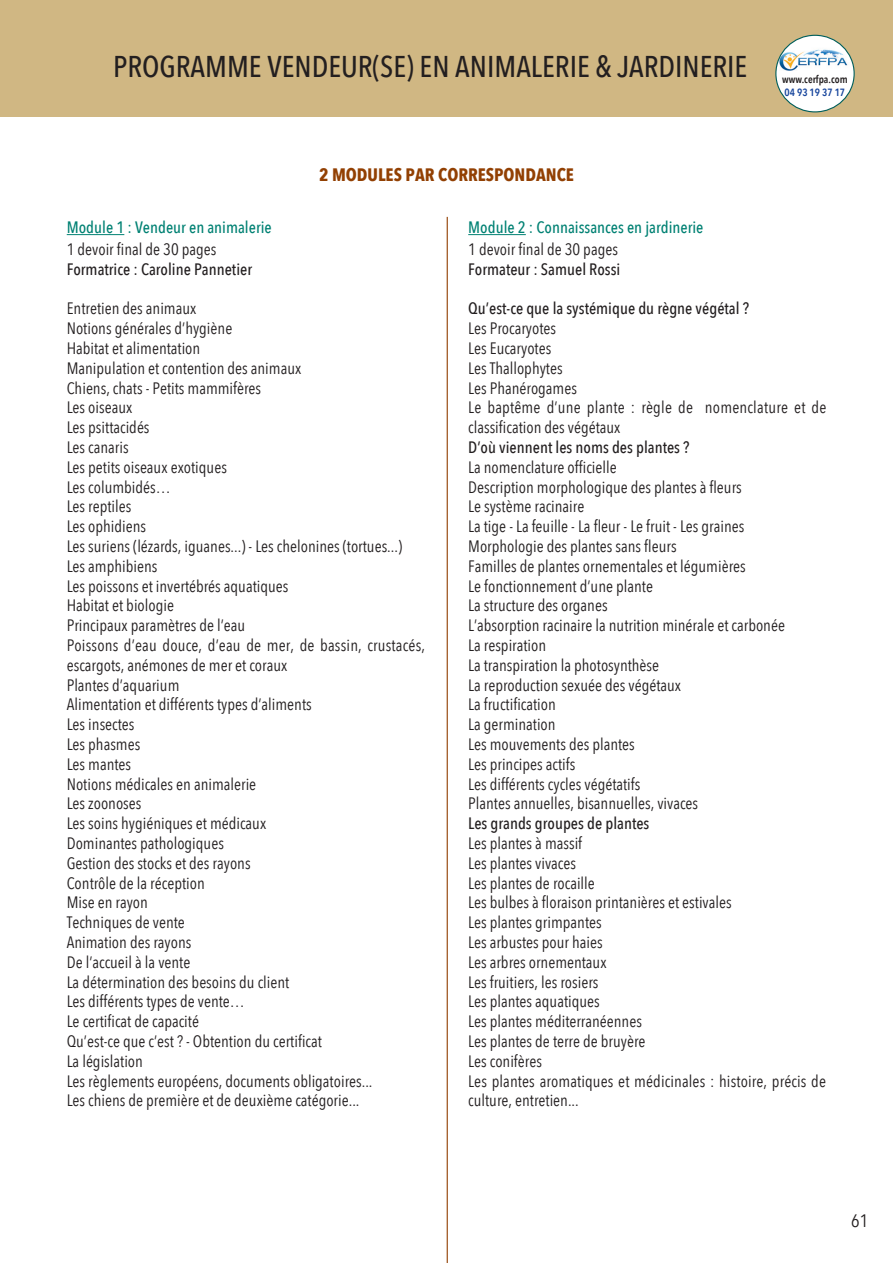
<style>
.page{position:relative;width:893px;height:1263px;background:#fff}
.page>*{position:absolute;margin:0;border:0;box-sizing:border-box;transform-origin:0 0}
.Titre_formation{font:500 30px "Avenir Next Condensed";color:#231f20}
.BLOC_page_paire{font:700 18px "Avenir Next Condensed";color:#924003}
.t1{font:18px "Avenir Next Condensed";color:#231f20}
.puces_liste{font:16.5px/19.8px "Avenir Next Condensed";color:#231f20}
.BLOC_page_paire-2{font:16.5px "Avenir Next Condensed";color:#231f20}
.BLOC_page_paire-3{font:500 16.5px "Avenir Next Condensed";color:#231f20}
.BLOC_page_paire-4{font:500 16.5px "Avenir Next Condensed";color:#008173}
.t2{font:600 10.5px "Avenir Next Condensed";color:#231f20}
.t3{font:600 10.5px "Avenir Next Condensed";color:#18469d}
</style>
<div class="page">
<div style="left:0;top:0;width:893px;height:117px;background:#d0b783"></div>
<hr style="left:67px;top:234px;width:57px;height:1px;background:#008173">
<hr style="left:468px;top:234px;width:58px;height:1px;background:#008173">
<hr style="left:447px;top:217px;width:1px;height:1046px;background:#924003">
<img style="left:776px;top:35px;width:78px;height:77px">
<div style="left:775px;top:35px;width:80px;height:77px;border:1px solid #005e5b;border-radius:50%"></div>
<p class="Titre_formation" style="left:113px;top:49px;width:636px">PROGRAMME VENDEUR(SE) EN ANIMALERIE &amp; JARDINERIE</p>
<p class="BLOC_page_paire" style="left:319px;top:164px;width:256px">2 MODULES PAR CORRESPONDANCE</p>
<p class="t2" style="left:782px;top:70px;width:67px">www.cerfpa.com</p>
<p class="t3" style="left:784px;top:83px;width:62px">04 93 19 37 17</p>
<p class="BLOC_page_paire-4" style="left:67px;top:218px;width:207px">Module 1 : Vendeur en animalerie</p>
<p class="BLOC_page_paire-2" style="left:67px;top:235px;width:151px">1 devoir final de 30 pages</p>
<p class="BLOC_page_paire-3" style="left:67px;top:259px;width:187px">Formatrice : Caroline Pannetier</p>
<p class="BLOC_page_paire-2" style="left:67px;top:294px;width:131px">Entretien des animaux</p>
<p class="puces_liste" style="left:67px;top:318px;width:167px">Notions générales d’hygiène</p>
<p class="puces_liste" style="left:67px;top:338px;width:135px">Habitat et alimentation</p>
<p class="BLOC_page_paire-2" style="left:67px;top:354px;width:236px">Manipulation et contention des animaux</p>
<p class="puces_liste" style="left:67px;top:377px;width:196px">Chiens, chats - Petits mammifères</p>
<p class="BLOC_page_paire-2" style="left:67px;top:393px;width:67px">Les oiseaux</p>
<p class="puces_liste" style="left:67px;top:417px;width:84px">Les psittacidés</p>
<p class="puces_liste" style="left:67px;top:437px;width:63px">Les canaris</p>
<p class="puces_liste" style="left:67px;top:456px;width:162px">Les petits oiseaux exotiques</p>
<p class="puces_liste" style="left:67px;top:476px;width:105px">Les columbidés…</p>
<p class="BLOC_page_paire-2" style="left:67px;top:492px;width:66px">Les reptiles</p>
<p class="puces_liste" style="left:67px;top:516px;width:81px">Les ophidiens</p>
<p class="puces_liste" style="left:67px;top:536px;width:337px">Les suriens (lézards, iguanes...) - Les chelonines (tortues...)</p>
<p class="BLOC_page_paire-2" style="left:67px;top:552px;width:92px">Les amphibiens</p>
<p class="BLOC_page_paire-2" style="left:67px;top:572px;width:223px">Les poissons et invertébrés aquatiques</p>
<p class="puces_liste" style="left:67px;top:595px;width:109px">Habitat et biologie</p>
<p class="puces_liste" style="left:67px;top:615px;width:180px">Principaux paramètres de l’eau</p>
<p class="puces_liste" style="left:67px;top:635px;width:360px">Poissons d’eau douce, d’eau de mer, de bassin, crustacés, escargots, anémones de mer et coraux</p>
<p class="puces_liste" style="left:67px;top:674px;width:114px">Plantes d’aquarium</p>
<p class="puces_liste" style="left:67px;top:694px;width:246px">Alimentation et différents types d’aliments</p>
<p class="BLOC_page_paire-2" style="left:67px;top:710px;width:69px">Les insectes</p>
<p class="puces_liste" style="left:67px;top:734px;width:75px">Les phasmes</p>
<p class="puces_liste" style="left:67px;top:753px;width:66px">Les mantes</p>
<p class="BLOC_page_paire-2" style="left:67px;top:770px;width:191px">Notions médicales en animalerie</p>
<p class="puces_liste" style="left:67px;top:793px;width:76px">Les zoonoses</p>
<p class="puces_liste" style="left:67px;top:813px;width:201px">Les soins hygiéniques et médicaux</p>
<p class="puces_liste" style="left:67px;top:833px;width:159px">Dominantes pathologiques</p>
<p class="BLOC_page_paire-2" style="left:67px;top:849px;width:185px">Gestion des stocks et des rayons</p>
<p class="puces_liste" style="left:67px;top:872px;width:140px">Contrôle de la réception</p>
<p class="puces_liste" style="left:67px;top:892px;width:83px">Mise en rayon</p>
<p class="BLOC_page_paire-2" style="left:67px;top:908px;width:120px">Techniques de vente</p>
<p class="puces_liste" style="left:67px;top:932px;width:126px">Animation des rayons</p>
<p class="puces_liste" style="left:67px;top:951px;width:125px">De l’accueil à la vente</p>
<p class="puces_liste" style="left:67px;top:971px;width:224px">La détermination des besoins du client</p>
<p class="puces_liste" style="left:67px;top:991px;width:179px">Les différents types de vente…</p>
<p class="BLOC_page_paire-2" style="left:67px;top:1007px;width:134px">Le certificat de capacité</p>
<p class="puces_liste" style="left:67px;top:1031px;width:257px">Qu’est-ce que c’est ? - Obtention du certificat</p>
<p class="BLOC_page_paire-2" style="left:67px;top:1047px;width:78px">La législation</p>
<p class="puces_liste" style="left:67px;top:1070px;width:307px">Les règlements européens, documents obligatoires...</p>
<p class="puces_liste" style="left:67px;top:1090px;width:294px">Les chiens de première et de deuxième catégorie...</p>
<p class="BLOC_page_paire-4" style="left:468px;top:218px;width:237px">Module 2 : Connaissances en jardinerie</p>
<p class="BLOC_page_paire-2" style="left:468px;top:235px;width:151px">1 devoir final de 30 pages</p>
<p class="BLOC_page_paire-3" style="left:468px;top:259px;width:154px">Formateur : Samuel Rossi</p>
<p class="BLOC_page_paire-3" style="left:468px;top:299px;width:282px">Qu’est-ce que la systémique du règne végétal ?</p>
<p class="puces_liste" style="left:468px;top:318px;width:89px">Les Procaryotes</p>
<p class="puces_liste" style="left:468px;top:338px;width:85px">Les Eucaryotes</p>
<p class="puces_liste" style="left:468px;top:357px;width:96px">Les Thallophytes</p>
<p class="puces_liste" style="left:468px;top:377px;width:110px">Les Phanérogames</p>
<p class="puces_liste" style="left:468px;top:397px;width:360px">Le baptême d’une plante : règle de nomenclature et de classification des végétaux</p>
<p class="BLOC_page_paire-3" style="left:468px;top:437px;width:223px">D’où viennent les noms des plantes ?</p>
<p class="puces_liste" style="left:468px;top:456px;width:150px">La nomenclature officielle</p>
<p class="puces_liste" style="left:468px;top:476px;width:275px">Description morphologique des plantes à fleurs</p>
<p class="puces_liste" style="left:468px;top:496px;width:118px">Le système racinaire</p>
<p class="puces_liste" style="left:468px;top:516px;width:278px">La tige - La feuille - La fleur - Le fruit - Les graines</p>
<p class="puces_liste" style="left:468px;top:536px;width:210px">Morphologie des plantes sans fleurs</p>
<p class="BLOC_page_paire-2" style="left:468px;top:552px;width:279px">Familles de plantes ornementales et légumières</p>
<p class="BLOC_page_paire-2" style="left:468px;top:572px;width:186px">Le fonctionnement d’une plante</p>
<p class="puces_liste" style="left:468px;top:595px;width:141px">La structure des organes</p>
<p class="puces_liste" style="left:468px;top:615px;width:318px">L’absorption racinaire la nutrition minérale et carbonée</p>
<p class="puces_liste" style="left:468px;top:635px;width:79px">La respiration</p>
<p class="puces_liste" style="left:468px;top:654px;width:192px">La transpiration la photosynthèse</p>
<p class="puces_liste" style="left:468px;top:674px;width:214px">La reproduction sexuée des végétaux</p>
<p class="puces_liste" style="left:468px;top:694px;width:89px">La fructification</p>
<p class="puces_liste" style="left:468px;top:714px;width:89px">La germination</p>
<p class="puces_liste" style="left:468px;top:734px;width:168px">Les mouvements des plantes</p>
<p class="puces_liste" style="left:468px;top:753px;width:109px">Les principes actifs</p>
<p class="puces_liste" style="left:468px;top:773px;width:174px">Les différents cycles végétatifs</p>
<p class="puces_liste" style="left:468px;top:793px;width:231px">Plantes annuelles, bisannuelles, vivaces</p>
<p class="BLOC_page_paire-3" style="left:468px;top:813px;width:183px">Les grands groupes de plantes</p>
<p class="puces_liste" style="left:468px;top:833px;width:115px">Les plantes à massif</p>
<p class="puces_liste" style="left:468px;top:852px;width:109px">Les plantes vivaces</p>
<p class="puces_liste" style="left:468px;top:872px;width:128px">Les plantes de rocaille</p>
<p class="puces_liste" style="left:468px;top:892px;width:265px">Les bulbes à floraison printanières et estivales</p>
<p class="puces_liste" style="left:468px;top:912px;width:135px">Les plantes grimpantes</p>
<p class="puces_liste" style="left:468px;top:932px;width:136px">Les arbustes pour haies</p>
<p class="puces_liste" style="left:468px;top:951px;width:140px">Les arbres ornementaux</p>
<p class="puces_liste" style="left:468px;top:971px;width:132px">Les fruitiers, les rosiers</p>
<p class="puces_liste" style="left:468px;top:991px;width:133px">Les plantes aquatiques</p>
<p class="puces_liste" style="left:468px;top:1011px;width:175px">Les plantes méditerranéennes</p>
<p class="puces_liste" style="left:468px;top:1031px;width:179px">Les plantes de terre de bruyère</p>
<p class="puces_liste" style="left:468px;top:1050px;width:75px">Les conifères</p>
<p class="puces_liste" style="left:468px;top:1070px;width:359px">Les plantes aromatiques et médicinales : histoire, précis de culture, entretien...</p>
<p class="t1" style="left:851px;top:1205px;width:18px">61</p>
</div>
